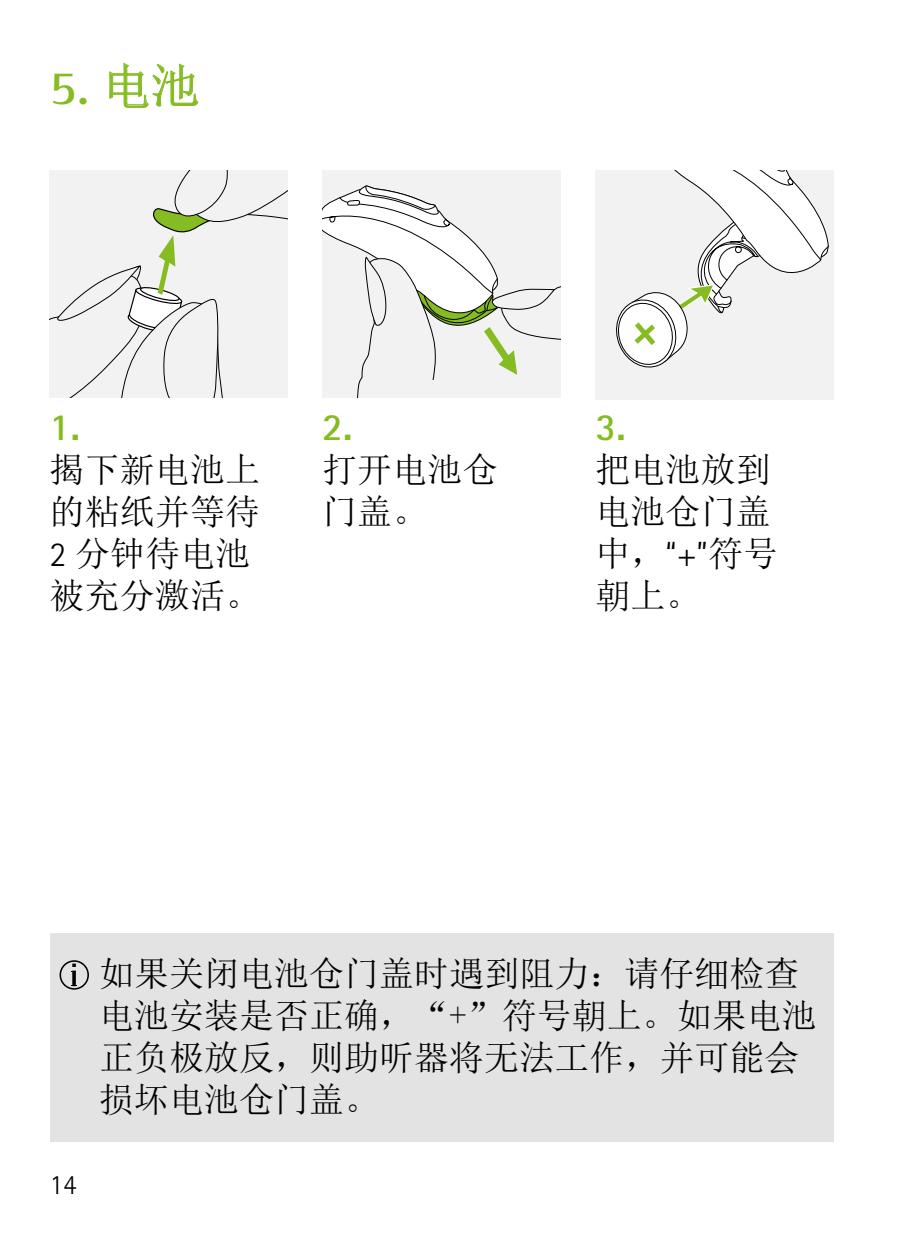
<style>
.page{position:relative;width:913px;height:1241px;background:#fff}
.page>*{position:absolute;margin:0;border:0;box-sizing:border-box;transform-origin:0 0}
.t1{font:700 49px "Rotis Semi Serif Pro";color:#85bc21}
.t2{font:700 38.5px "Rotis Sans Serif Pro";color:#85bc21}
.t3{font:35px/42px "Sim Sun";color:#000}
.t4{font:300 28px "Rotis Sans Serif Pro";color:#000}
.s1{font-family:"Sim Sun";font-weight:400}
.s2{font-family:"Rotis Sans Serif Pro";font-weight:300}
</style>
<div class="page">
<svg style="left:50px;top:170px;width:238px;height:227px"></svg>
<div style="left:322px;top:170px;width:239px;height:227px;background:#f2f2f2"></div>
<svg style="left:322px;top:185px;width:239px;height:212px"></svg>
<svg style="left:109px;top:62px;width:90px;height:46px"></svg>
<div style="left:50px;top:933px;width:783px;height:208px;background:#e3e3e3"></div>
<svg style="left:60px;top:960px;width:29px;height:29px"></svg>
<div style="left:595px;top:171px;width:238px;height:229px;background:#f2f2f2"></div>
<svg style="left:616px;top:171px;width:213px;height:197px"></svg>
<h1 class="t1" style="left:50px;top:57px;width:152px">5. <span class="s1">电池</span></h1>
<p class="t2" style="left:50px;top:402px;width:32px">1.</p>
<p class="t3" style="left:50px;top:448px;width:212px">揭下新电池上的粘纸并等待<br><span class="s2">2</span> 分钟待电池被充分激活。</p>
<p class="t2" style="left:322px;top:402px;width:32px">2.</p>
<p class="t3" style="left:322px;top:448px;width:177px">打开电池仓门盖。</p>
<p class="t2" style="left:595px;top:402px;width:32px">3.</p>
<p class="t3" style="left:595px;top:448px;width:184px">把电池放到电池仓门盖中，<span class="s2">“+”</span>符号朝上。</p>
<p class="t4" style="left:50px;top:1168px;width:28px">14</p>
<p class="t3" style="left:99px;top:952px;width:719px">如果关闭电池仓门盖时遇到阻力：请仔细检查电池安装是否正确，“+”符号朝上。如果电池正负极放反，则助听器将无法工作，并可能会损坏电池仓门盖。</p>
</div>
